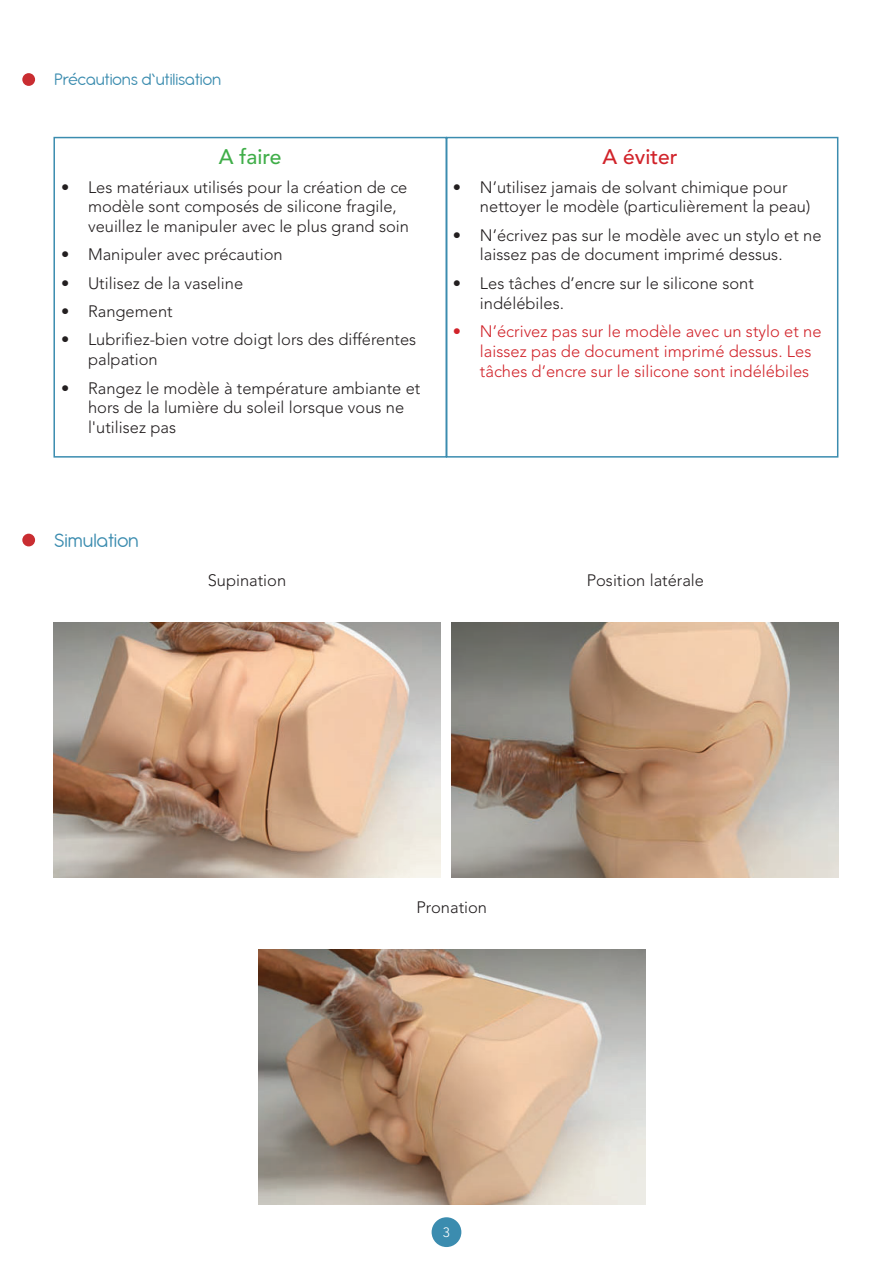
<style>
.page{position:relative;width:893px;height:1263px;background:#fff}
.page>*{position:absolute;margin:0;border:0;box-sizing:border-box;transform-origin:0 0}
.t1{font:21px "Antipasto Pro";color:#3b8caf}
.t2{font:500 21px "Avenir LT Std";color:#d1232a}
.t3{font:500 21px "Avenir LT Std";color:#40ae49}
.t4{font:18px "Antipasto Pro";color:#3b8caf}
.t5{font:300 16.5px/19.8px "Avenir LT Std";color:#231f20}
.t6{font:300 16.5px/19.8px "Avenir LT Std";color:#d1232a}
.t7{font:300 13.5px "Avenir LT Std";color:#fff}
</style>
<div class="page">
<div style="left:432px;top:1217px;width:29px;height:30px;background:#3b8caf;border-radius:50%"></div>
<div style="left:22px;top:73px;width:13px;height:13px;background:#c92d31;border-radius:50%"></div>
<div style="left:53px;top:137px;width:394px;height:321px;border:2px solid #3b8caf"></div>
<div style="left:446px;top:137px;width:392px;height:321px;border:2px solid #3b8caf"></div>
<div style="left:22px;top:534px;width:13px;height:12px;background:#c92d31;border-radius:50%"></div>
<img style="left:53px;top:622px;width:387px;height:256px">
<img style="left:452px;top:622px;width:387px;height:256px">
<img style="left:258px;top:950px;width:387px;height:255px">
<p class="t4" style="left:54px;top:70px;width:168px">Précautions d’utilisation</p>
<p class="t3" style="left:219px;top:145px;width:64px">A faire</p>
<p class="t5" style="left:88px;top:177px;width:322px;text-indent:-27px">• Les matériaux utilisés pour la création de ce modèle sont composés de silicone fragile, veuillez le manipuler avec le plus grand soin</p>
<p class="t5" style="left:61px;top:245px;width:223px">• Manipuler avec précaution</p>
<p class="t5" style="left:61px;top:273px;width:184px">• Utilisez de la vaseline</p>
<p class="t5" style="left:61px;top:302px;width:113px">• Rangement</p>
<p class="t5" style="left:88px;top:330px;width:330px;text-indent:-27px">• Lubrifiez-bien votre doigt lors des différentes palpation</p>
<p class="t5" style="left:88px;top:378px;width:334px;text-indent:-27px">• Rangez le modèle à température ambiante et hors de la lumière du soleil lorsque vous ne l'utilisez pas</p>
<p class="t2" style="left:603px;top:145px;width:77px">A éviter</p>
<p class="t5" style="left:480px;top:177px;width:332px;text-indent:-27px">• N’utilisez jamais de solvant chimique pour nettoyer le modèle (particulièrement la peau)</p>
<p class="t5" style="left:480px;top:225px;width:343px;text-indent:-27px">• N’écrivez pas sur le modèle avec un stylo et ne laissez pas de document imprimé dessus.</p>
<p class="t5" style="left:480px;top:273px;width:275px;text-indent:-27px">• Les tâches d’encre sur le silicone sont indélébiles.</p>
<p class="t6" style="left:480px;top:321px;width:343px;text-indent:-27px">• N’écrivez pas sur le modèle avec un stylo et ne laissez pas de document imprimé dessus. Les tâches d’encre sur le silicone sont indélébiles</p>
<p class="t1" style="left:54px;top:528px;width:86px">Simulation</p>
<p class="t5" style="left:208px;top:570px;width:80px">Supination</p>
<p class="t5" style="left:587px;top:570px;width:119px">Position latérale</p>
<p class="t5" style="left:416px;top:898px;width:72px">Pronation</p>
<p class="t7" style="left:443px;top:1225px;width:9px">3</p>
</div>
